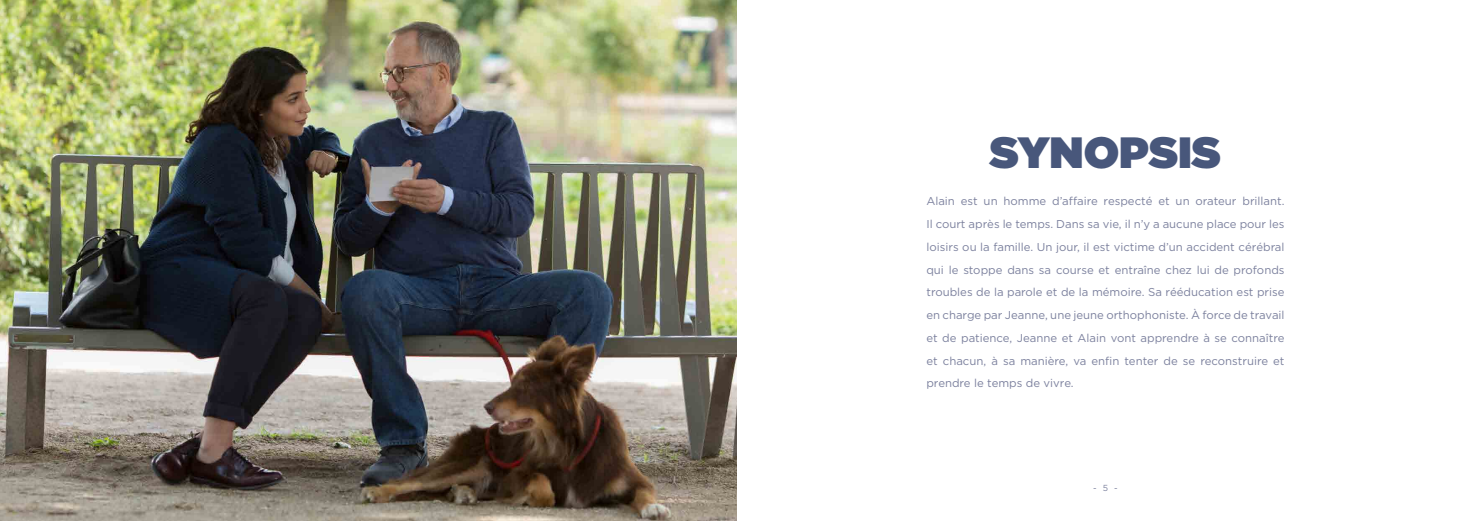
<style>
.page{position:relative;width:1474px;height:521px;background:#fff}
.page>*{position:absolute;margin:0;border:0;box-sizing:border-box;transform-origin:0 0}
.t1{font:900 43.75px "Gotham";color:#48577b}
.t2{font:11.38px/22.8px "Gotham";color:#7c819e;text-align:justify}
.t3{font:8.75px "Gotham";color:#7c819e}
</style>
<div class="page">
<img style="left:0;top:0;width:737px;height:521px">
<h1 class="t1" style="left:989px;top:127px;width:233px">SYNOPSIS</h1>
<p class="t2" style="left:926px;top:190px;width:359px">Alain est un homme d’affaire respecté et un orateur brillant.<br>Il court après le temps. Dans sa vie, il n’y a aucune place pour les loisirs ou la famille. Un jour, il est victime d’un accident cérébral qui le stoppe dans sa course et entraîne chez lui de profonds troubles de la parole et de la mémoire. Sa rééducation est prise en charge par Jeanne, une jeune orthophoniste. À force de travail et de patience, Jeanne et Alain vont apprendre à se connaître et chacun, à sa manière, va enfin tenter de se reconstruire et prendre le temps de vivre.</p>
<p class="t3" style="left:1093px;top:483px;width:26px">- 5 -</p>
</div>
